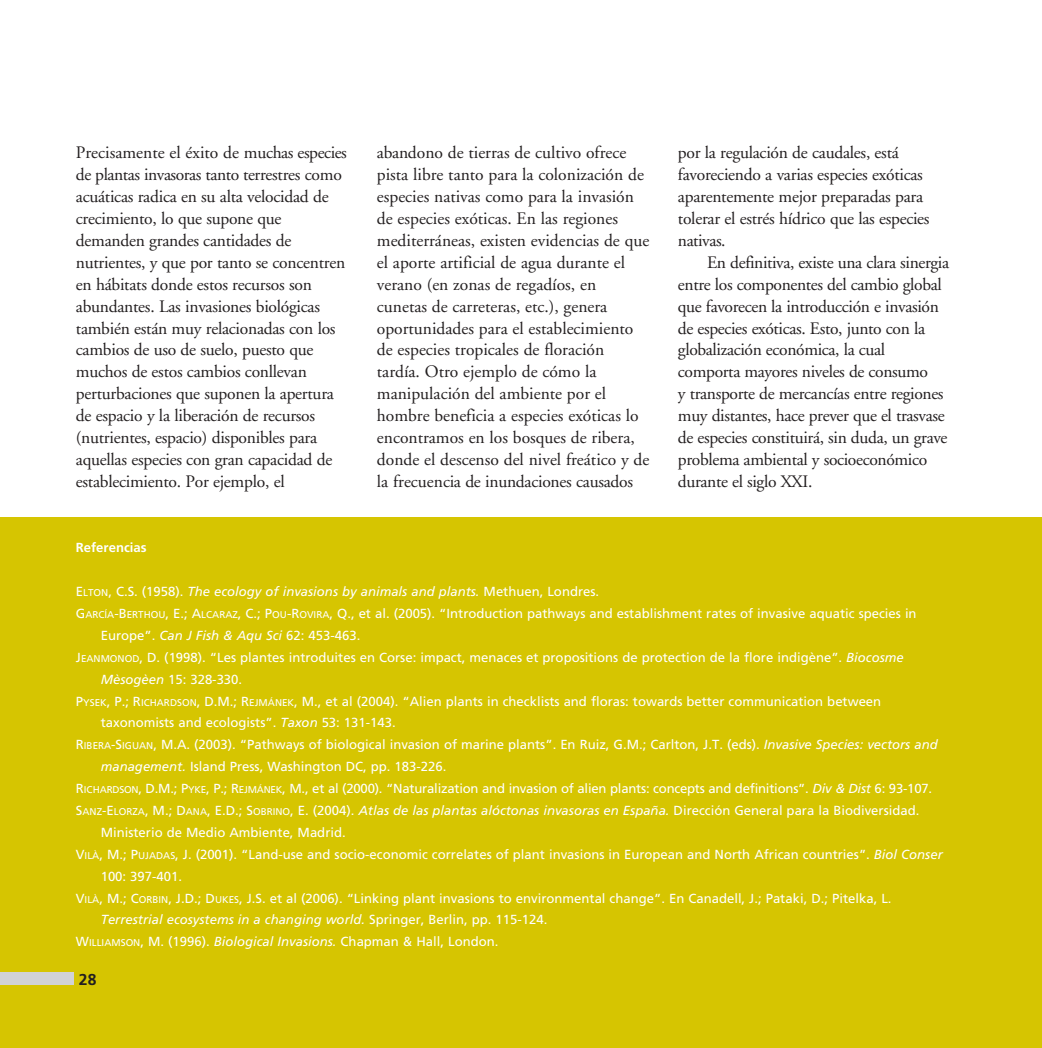
<style>
.page{position:relative;width:1042px;height:1048px;background:#fff}
.page>*{position:absolute;margin:0;border:0;box-sizing:border-box;transform-origin:0 0}
.t1{font:17.5px/21.9px "Adobe Garamond";letter-spacing:-.015em;color:#231f20}
.t2{font:700 15.75px "Frutiger";color:#231f20}
.t3{font:13.12px "Frutiger";color:#fff}
.t4{font:italic 13.12px "Frutiger";color:#fff}
.t5{font:700 13.12px "Frutiger";color:#fff}
.s1{font-style:normal}
.s2{font-style:normal;font-size:9.8px}
.s3{font-size:9.8px}
.s4{font-style:italic}
</style>
<div class="page">
<div style="left:0;top:517px;width:1042px;height:531px;background:#d6c501"></div>
<p class="t1" style="left:76px;top:144px;width:272px">Precisamente el éxito de muchas especies de plantas invasoras tanto terrestres como acuáticas radica en su alta velocidad de crecimiento, lo que supone que demanden grandes cantidades de nutrientes, y que por tanto se concentren en hábitats donde estos recursos son abundantes. Las invasiones biológicas también están muy relacionadas con los cambios de uso de suelo, puesto que muchos de estos cambios conllevan perturbaciones que suponen la apertura de espacio y la liberación de recursos (nutrientes, espacio) disponibles para aquellas especies con gran capacidad de establecimiento. Por ejemplo, el</p>
<p class="t1" style="left:377px;top:144px;width:274px">abandono de tierras de cultivo ofrece pista libre tanto para la colonización de especies nativas como para la invasión de especies exóticas. En las regiones mediterráneas, existen evidencias de que el aporte artificial de agua durante el verano (en zonas de regadíos, en cunetas de carreteras, etc.), genera oportunidades para el establecimiento de especies tropicales de floración tardía. Otro ejemplo de cómo la manipulación del ambiente por el hombre beneficia a especies exóticas lo encontramos en los bosques de ribera, donde el descenso del nivel freático y de la frecuencia de inundaciones causados</p>
<p class="t1" style="left:678px;top:144px;width:253px">por la regulación de caudales, está favoreciendo a varias especies exóticas aparentemente mejor preparadas para tolerar el estrés hídrico que las especies nativas.</p>
<p class="t1" style="left:678px;top:253px;width:273px;text-indent:29px">En definitiva, existe una clara sinergia entre los componentes del cambio global que favorecen la introducción e invasión de especies exóticas. Esto, junto con la globalización económica, la cual comporta mayores niveles de consumo<br>y transporte de mercancías entre regiones muy distantes, hace prever que el trasvase de especies constituirá, sin duda, un grave problema ambiental y socioeconómico durante el siglo XXI.</p>
<p class="t5" style="left:76px;top:542px;width:72px">Referencias</p>
<p class="t4" style="left:76px;top:586px;width:525px"><span class="s1">E</span><span class="s2">LTON</span><span class="s1">, C.S. (1958).</span> The ecology of invasions by animals and plants. <span class="s1">Methuen, Londres.</span></p>
<p class="t3" style="left:76px;top:608px;width:842px">G<span class="s3">ARCÍA</span>-B<span class="s3">ERTHOU</span>, E.; A<span class="s3">LCARAZ</span>, C.; P<span class="s3">OU</span>-R<span class="s3">OVIRA</span>, Q., et al. (2005). “Introduction pathways and establishment rates of invasive aquatic species in</p>
<p class="t3" style="left:101px;top:630px;width:261px">Europe”. <span class="s4">Can J Fish &amp; Aqu Sci</span> 62: 453-463.</p>
<p class="t3" style="left:76px;top:652px;width:829px">J<span class="s3">EANMONOD</span>, D. (1998). “Les plantes introduites en Corse: impact, menaces et propositions de protection de la flore indigène”. <span class="s4">Biocosme</span></p>
<p class="t3" style="left:101px;top:674px;width:143px"><span class="s4">Mèsogèen</span> 15: 328-330.</p>
<p class="t3" style="left:76px;top:695px;width:807px">P<span class="s3">YSEK</span>, P.; R<span class="s3">ICHARDSON</span>, D.M.; R<span class="s3">EJMÁNEK</span>, M., et al (2004). “Alien plants in checklists and floras: towards better communication between</p>
<p class="t3" style="left:101px;top:717px;width:296px">taxonomists and ecologists”. <span class="s4">Taxon</span> 53: 131-143.</p>
<p class="t3" style="left:76px;top:739px;width:863px">R<span class="s3">IBERA</span>-S<span class="s3">IGUAN</span>, M.A. (2003). “Pathways of biological invasion of marine plants”. En Ruiz, G.M.; Carlton, J.T. (eds). <span class="s4">Invasive Species: vectors and</span></p>
<p class="t3" style="left:101px;top:761px;width:347px"><span class="s4">management.</span> Island Press, Washington DC, pp. 183-226.</p>
<p class="t3" style="left:76px;top:783px;width:858px">R<span class="s3">ICHARDSON</span>, D.M.; P<span class="s3">YKE</span>, P.; R<span class="s3">EJMÁNEK</span>, M., et al (2000). “Naturalization and invasion of alien plants: concepts and definitions”. <span class="s4">Div &amp; Dist</span> 6: 93-107.</p>
<p class="t3" style="left:76px;top:805px;width:845px">S<span class="s3">ANZ</span>-E<span class="s3">LORZA</span>, M.; D<span class="s3">ANA</span>, E.D.; S<span class="s3">OBRINO</span>, E. (2004). <span class="s4">Atlas de las plantas alóctonas invasoras en España.</span> Dirección General para la Biodiversidad.</p>
<p class="t3" style="left:101px;top:827px;width:246px">Ministerio de Medio Ambiente, Madrid.</p>
<p class="t3" style="left:76px;top:849px;width:868px">V<span class="s3">ILÀ</span>, M.; P<span class="s3">UJADAS</span>, J. (2001). “Land-use and socio-economic correlates of plant invasions in European and North African countries”. <span class="s4">Biol Conser</span></p>
<p class="t3" style="left:101px;top:870px;width:83px">100: 397-401.</p>
<p class="t3" style="left:76px;top:892px;width:817px">V<span class="s3">ILÀ</span>, M.; C<span class="s3">ORBIN</span>, J.D.; D<span class="s3">UKES</span>, J.S. et al (2006). “Linking plant invasions to environmental change”. En Canadell, J.; Pataki, D.; Pitelka, L.</p>
<p class="t4" style="left:101px;top:914px;width:448px">Terrestrial ecosystems in a changing world. <span class="s1">Springer, Berlin, pp. 115-124.</span></p>
<p class="t3" style="left:76px;top:936px;width:424px">W<span class="s3">ILLIAMSON</span>, M. (1996). <span class="s4">Biological Invasions.</span> Chapman &amp; Hall, London.</p>
<p class="t2" style="left:79px;top:972px;width:19px">28</p>
</div>
